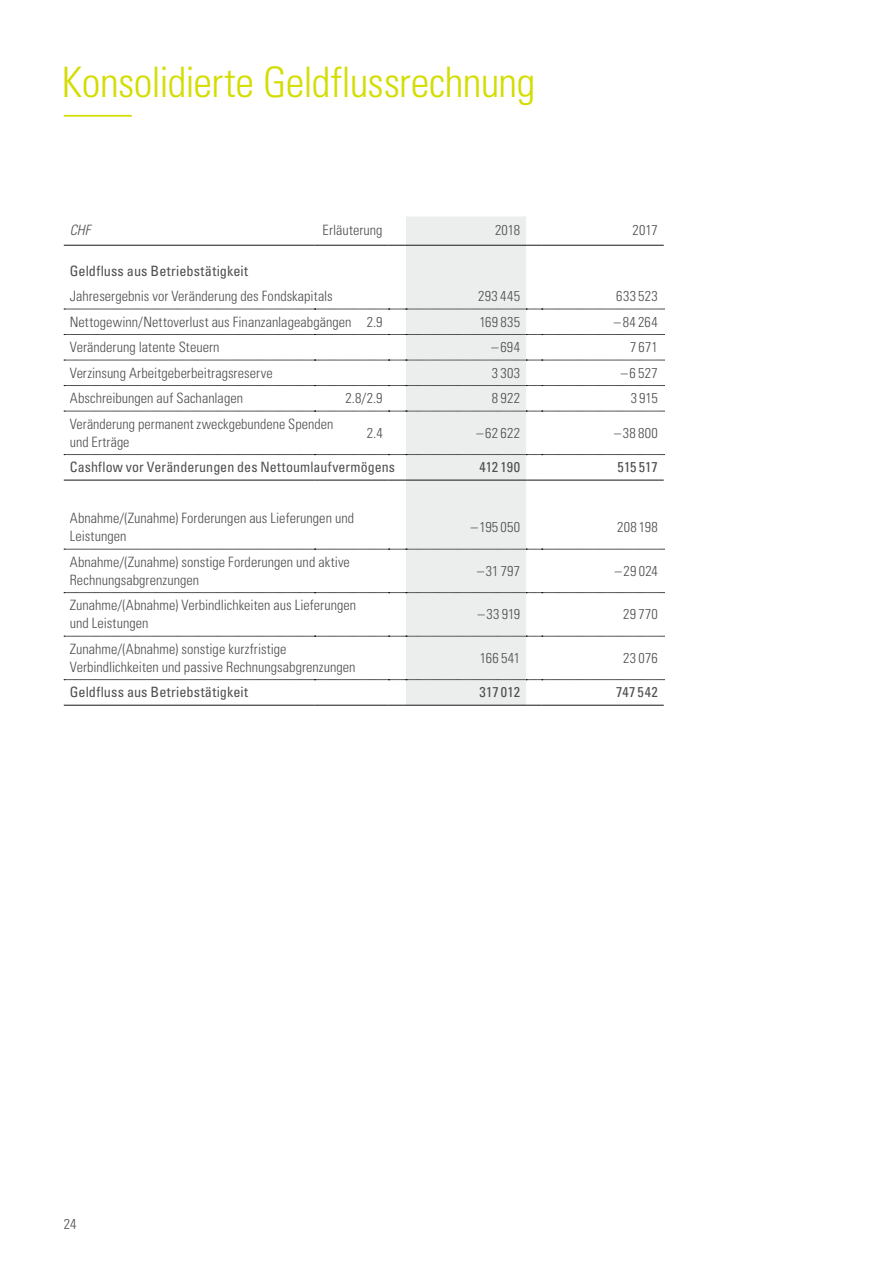
<style>
.page{position:relative;width:893px;height:1263px;background:#fff}
.page>*{position:absolute;margin:0;border:0;box-sizing:border-box;transform-origin:0 0}
.t1{font:300 condensed 42px "Univers LT Std";letter-spacing:-.015em;color:#d3dd00}
.t2{font:300 condensed 14.25px/18px "Univers LT Std";letter-spacing:.005em;color:#4e4e4d}
.t3{font:condensed 14.25px "Univers LT Std";letter-spacing:.005em;color:#4e4e4d}
.t4{font:italic 300 condensed 14.25px "Univers LT Std";color:#4e4e4d}
</style>
<div class="page">
<hr style="left:64px;top:115px;width:68px;height:2px;background:#d3dd00">
<div style="left:406px;top:216px;width:120px;height:489px;background:#eceded"></div>
<hr style="left:64px;top:245px;width:251px;height:1px;background:#151616">
<hr style="left:315px;top:245px;width:74px;height:1px;background:#151616">
<svg style="left:389px;top:245px;width:17px;height:1px"></svg>
<hr style="left:406px;top:245px;width:120px;height:1px;background:#151616">
<svg style="left:526px;top:245px;width:16px;height:1px"></svg>
<hr style="left:542px;top:245px;width:122px;height:1px;background:#151616">
<svg style="left:64px;top:309px;width:600px;height:1px"></svg>
<svg style="left:64px;top:334px;width:600px;height:1px"></svg>
<svg style="left:64px;top:360px;width:600px;height:1px"></svg>
<svg style="left:64px;top:385px;width:600px;height:1px"></svg>
<svg style="left:64px;top:411px;width:600px;height:1px"></svg>
<svg style="left:64px;top:454px;width:600px;height:1px"></svg>
<svg style="left:64px;top:549px;width:600px;height:1px"></svg>
<svg style="left:64px;top:592px;width:600px;height:1px"></svg>
<svg style="left:64px;top:636px;width:600px;height:1px"></svg>
<svg style="left:64px;top:679px;width:600px;height:1px"></svg>
<hr style="left:64px;top:480px;width:251px;height:1px;background:#151616">
<hr style="left:315px;top:480px;width:74px;height:1px;background:#151616">
<svg style="left:389px;top:480px;width:17px;height:1px"></svg>
<hr style="left:406px;top:480px;width:120px;height:1px;background:#151616">
<svg style="left:526px;top:480px;width:16px;height:1px"></svg>
<hr style="left:542px;top:480px;width:122px;height:1px;background:#151616">
<hr style="left:64px;top:705px;width:251px;height:1px;background:#151616">
<hr style="left:315px;top:705px;width:74px;height:1px;background:#151616">
<svg style="left:389px;top:705px;width:17px;height:1px"></svg>
<hr style="left:406px;top:705px;width:120px;height:1px;background:#151616">
<svg style="left:526px;top:705px;width:16px;height:1px"></svg>
<hr style="left:542px;top:705px;width:122px;height:1px;background:#151616">
<h1 class="t1" style="left:62px;top:56px;width:475px">Konsolidierte Geldflussrechnung</h1>
<p class="t4" style="left:70px;top:222px;width:22px">CHF</p>
<p class="t2" style="left:323px;top:221px;width:62px">Erläuterung</p>
<p class="t2" style="left:495px;top:221px;width:27px">2018</p>
<p class="t2" style="left:633px;top:221px;width:27px">2017</p>
<p class="t3" style="left:70px;top:261px;width:180px">Geldfluss aus Betriebstätigkeit</p>
<p class="t2" style="left:70px;top:287px;width:264px">Jahresergebnis vor Veränderung des Fondskapitals</p>
<p class="t2" style="left:478px;top:287px;width:43px">293 445</p>
<p class="t2" style="left:616px;top:287px;width:43px">633 523</p>
<p class="t2" style="left:70px;top:312px;width:314px">Nettogewinn/Nettoverlust aus Finanzanlageabgängen 2.9</p>
<p class="t2" style="left:479px;top:312px;width:42px">169 835</p>
<p class="t2" style="left:614px;top:312px;width:45px">–84 264</p>
<p class="t2" style="left:70px;top:338px;width:151px">Veränderung latente Steuern</p>
<p class="t2" style="left:492px;top:338px;width:30px">–694</p>
<p class="t2" style="left:630px;top:338px;width:29px">7 671</p>
<p class="t2" style="left:70px;top:363px;width:204px">Verzinsung Arbeitgeberbeitragsreserve</p>
<p class="t2" style="left:492px;top:363px;width:30px">3 303</p>
<p class="t2" style="left:621px;top:363px;width:38px">–6527</p>
<p class="t2" style="left:70px;top:389px;width:175px">Abschreibungen auf Sachanlagen</p>
<p class="t2" style="left:345px;top:389px;width:39px">2.8/2.9</p>
<p class="t2" style="left:492px;top:389px;width:30px">8 922</p>
<p class="t2" style="left:631px;top:389px;width:28px">3 915</p>
<p class="t2" style="left:70px;top:415px;width:265px">Veränderung permanent zweckgebundene Spenden und Erträge</p>
<p class="t2" style="left:367px;top:424px;width:17px">2.4</p>
<p class="t2" style="left:477px;top:424px;width:45px">–62 622</p>
<p class="t2" style="left:614px;top:424px;width:45px">–38 800</p>
<p class="t3" style="left:70px;top:458px;width:327px">Cashflow vor Veränderungen des Nettoumlaufvermögens</p>
<p class="t3" style="left:480px;top:458px;width:42px">412 190</p>
<p class="t3" style="left:617px;top:458px;width:42px">515 517</p>
<p class="t2" style="left:70px;top:509px;width:286px">Abnahme/(Zunahme) Forderungen aus Lieferungen und<br>Leistungen</p>
<p class="t2" style="left:471px;top:518px;width:51px">–195 050</p>
<p class="t2" style="left:617px;top:518px;width:42px">208 198</p>
<p class="t2" style="left:70px;top:553px;width:282px">Abnahme/(Zunahme) sonstige Forderungen und aktive<br>Rechnungsabgrenzungen</p>
<p class="t2" style="left:477px;top:562px;width:44px">–31 797</p>
<p class="t2" style="left:615px;top:562px;width:44px">–29 024</p>
<p class="t2" style="left:70px;top:596px;width:288px">Zunahme/(Abnahme) Verbindlichkeiten aus Lieferungen und Leistungen</p>
<p class="t2" style="left:478px;top:605px;width:44px">–33 919</p>
<p class="t2" style="left:623px;top:605px;width:36px">29 770</p>
<p class="t2" style="left:70px;top:640px;width:287px">Zunahme/(Abnahme) sonstige kurzfristige<br>Verbindlichkeiten und passive Rechnungsabgrenzungen</p>
<p class="t2" style="left:480px;top:649px;width:42px">166 541</p>
<p class="t2" style="left:623px;top:649px;width:36px">23 076</p>
<p class="t3" style="left:70px;top:683px;width:180px">Geldfluss aus Betriebstätigkeit</p>
<p class="t3" style="left:480px;top:683px;width:42px">317 012</p>
<p class="t3" style="left:616px;top:683px;width:43px">747 542</p>
<p class="t2" style="left:64px;top:1215px;width:14px">24</p>
</div>
